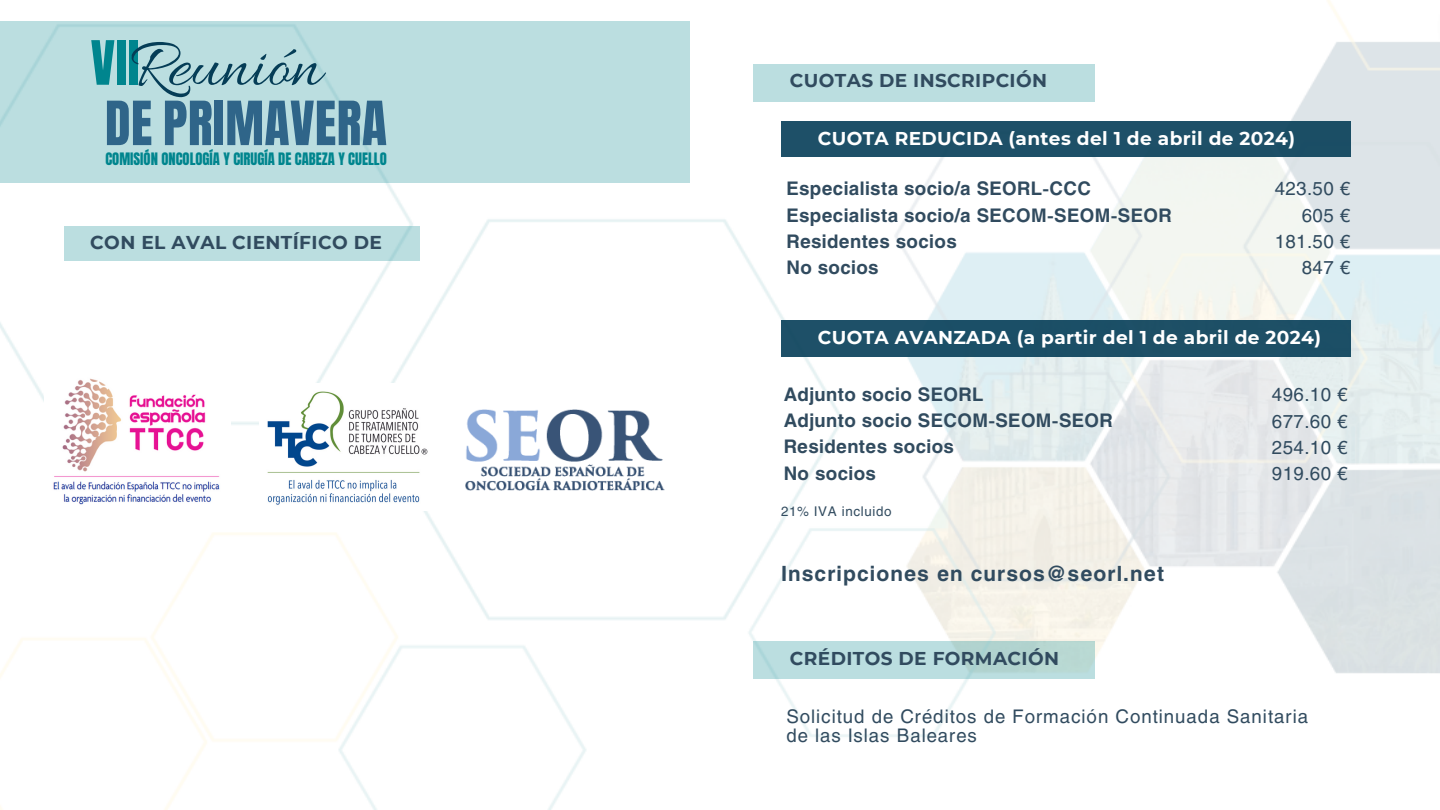
<style>
.page{position:relative;width:1440px;height:810px;background:#fff}
.page>*{position:absolute;margin:0;border:0;box-sizing:border-box;transform-origin:0 0}
.t1{font:71.1px "Allura";color:#053d57}
.t2{font:51.9px "Anton";color:#00858e}
.t3{font:51.7px "Anton";letter-spacing:.01em;color:#2f6589}
.t4{font:700 20.8px "Helios";letter-spacing:.05em;color:#314b5f}
.t5{font:700 18.6px "Helios";letter-spacing:.02em;color:#314b5f}
.t6{font:18.6px/18.5px "Helios";letter-spacing:.05em;color:#314b5f}
.t7{font:700 18.6px "Montserrat";letter-spacing:.02em;color:#fff}
.t8{font:700 18.6px "Montserrat";letter-spacing:.02em;color:#314b5f}
.t9{font:14.6px "Anton";color:#00858e}
.t10{font:13.2px "Helios";letter-spacing:.05em;color:#314b5f}
</style>
<div class="page">
<img style="left:0;top:0;width:1440px;height:810px">
<div style="left:64px;top:227px;width:355px;height:34px;background:#bbdee0"></div>
<div style="left:753px;top:64px;width:342px;height:37px;background:#bbdee0"></div>
<div style="left:753px;top:641px;width:342px;height:38px;background:linear-gradient(to right,#bbdfe3,#b6d7d2)"></div>
<div style="left:781px;top:122px;width:569px;height:35px;background:#1e5068"></div>
<div style="left:781px;top:320px;width:569px;height:37px;background:#1d4f66"></div>
<div style="left:0;top:22px;width:689px;height:161px;background:#bbdee0"></div>
<img style="left:465px;top:410px;width:200px;height:81px">
<img style="left:259px;top:384px;width:178px;height:126px">
<img style="left:45px;top:364px;width:186px;height:156px">
<h3 class="t2" style="left:91px;top:26px;width:50px">VII</h3>
<h3 class="t3" style="left:105px;top:86px;width:284px">DE PRIMAVERA</h3>
<h4 class="t1" style="left:129px;top:26px;width:193px">Reunión</h4>
<p class="t9" style="left:105px;top:149px;width:283px">COMISIÓN ONCOLOGÍA Y CIRUGÍA DE CABEZA Y CUELLO</p>
<h1 class="t8" style="left:90px;top:231px;width:293px">CON EL AVAL CIENTÍFICO DE</h1>
<h4 class="t8" style="left:790px;top:69px;width:259px">CUOTAS DE INSCRIPCIÓN</h4>
<h5 class="t7" style="left:818px;top:127px;width:479px">CUOTA REDUCIDA (antes del 1 de abril de 2024)</h5>
<h6 class="t5" style="left:786px;top:177px;width:306px">Especialista socio/a SEORL-CCC</h6>
<h5 class="t5" style="left:786px;top:203px;width:387px">Especialista socio/a SECOM-SEOM-SEOR</h5>
<h6 class="t5" style="left:786px;top:229px;width:172px">Residentes socios</h6>
<p class="t5" style="left:786px;top:255px;width:94px">No socios</p>
<p class="t6" style="left:1275px;top:179px;width:77px">423.50 €</p>
<p class="t6" style="left:1302px;top:206px;width:50px">605 €</p>
<h5 class="t6" style="left:1275px;top:232px;width:77px">181.50 €</h5>
<h5 class="t6" style="left:1302px;top:257px;width:50px">847 €</h5>
<h6 class="t7" style="left:818px;top:326px;width:505px">CUOTA AVANZADA (a partir del 1 de abril de 2024)</h6>
<h5 class="t5" style="left:784px;top:383px;width:201px">Adjunto socio SEORL</h5>
<h5 class="t5" style="left:784px;top:409px;width:331px">Adjunto socio SECOM-SEOM-SEOR</h5>
<h5 class="t5" style="left:784px;top:435px;width:172px">Residentes socios</h5>
<h6 class="t5" style="left:784px;top:461px;width:94px">No socios</h6>
<h5 class="t10" style="left:781px;top:503px;width:112px">21% IVA incluido</h5>
<h5 class="t4" style="left:781px;top:560px;width:385px">Inscripciones en cursos@seorl.net</h5>
<h6 class="t8" style="left:790px;top:647px;width:271px">CRÉDITOS DE FORMACIÓN</h6>
<h6 class="t6" style="left:1272px;top:385px;width:77px">496.10 €</h6>
<h6 class="t6" style="left:1272px;top:411px;width:77px">677.60 €</h6>
<h6 class="t6" style="left:1272px;top:437px;width:77px">254.10 €</h6>
<p class="t6" style="left:1272px;top:463px;width:77px">919.60 €</p>
<h5 class="t6" style="left:786px;top:707px;width:523px">Solicitud de Créditos de Formación Continuada Sanitaria de las Islas Baleares</h5>
</div>
